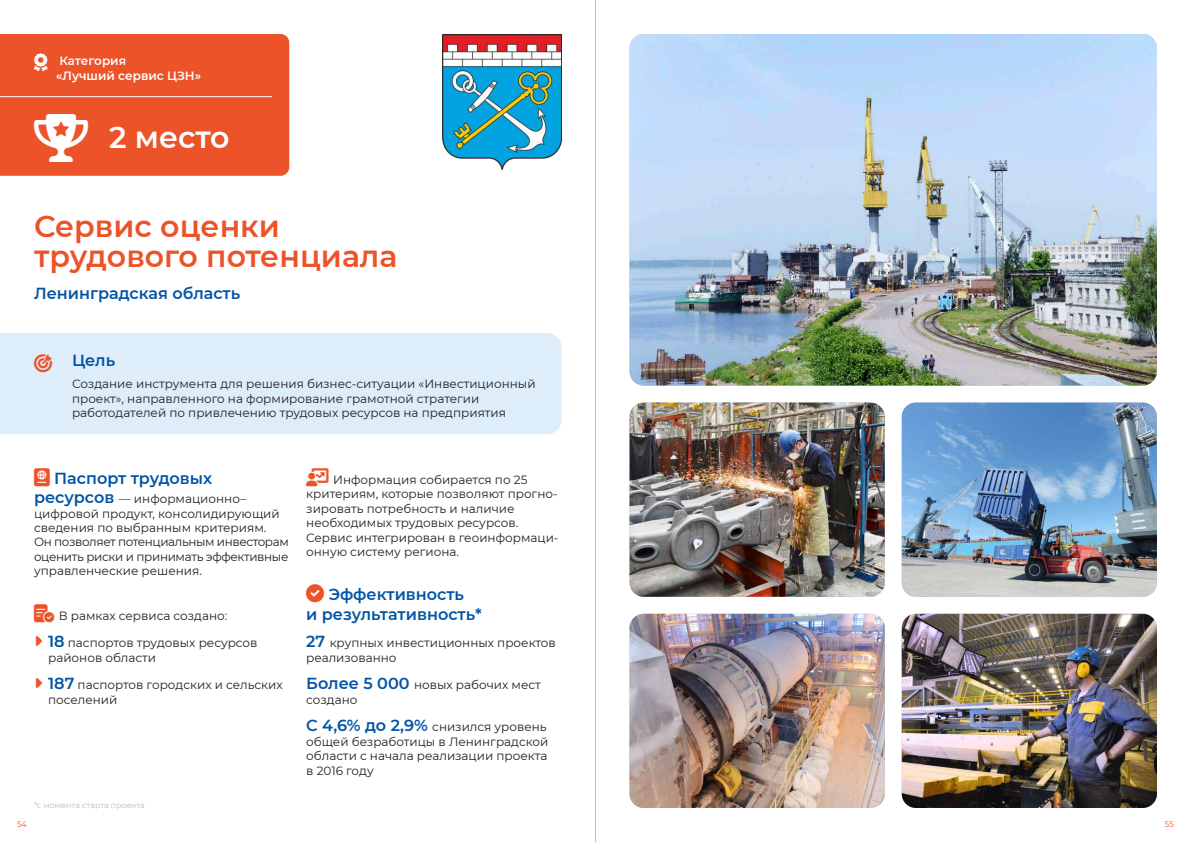
<style>
.page{position:relative;width:1191px;height:842px;background:#fff}
.page>*{position:absolute;margin:0;border:0;box-sizing:border-box;transform-origin:0 0}
.t1{font:600 30px/30px "Montserrat";color:#ec5328}
.t2{font:600 30px "Montserrat";letter-spacing:-.005em;color:#fff}
.t3{font:600 16px/19.2px "Montserrat";color:#0154a6;text-align:center}
.t4{font:12px/14.4px "Montserrat";color:#231f20}
.t5{font:600 12px/14.4px "Montserrat";color:#fff}
.t6{font:8px "Montserrat";color:#bcbdc0}
.t7{font:8px "Montserrat";color:#ec5328}
.s1{font-weight:600;font-size:16px;color:#0154a6}
</style>
<div class="page">
<hr style="left:595px;top:0;width:1px;height:842px;background:#bcbdc0">
<img style="left:442px;top:34px;width:119px;height:136px">
<img style="left:629px;top:34px;width:528px;height:352px">
<img style="left:629px;top:614px;width:255px;height:194px">
<img style="left:901px;top:614px;width:256px;height:194px">
<img style="left:629px;top:403px;width:255px;height:194px">
<img style="left:901px;top:403px;width:256px;height:194px">
<div style="left:0;top:333px;width:561px;height:101px;background:#ddedf9"></div>
<div style="left:0;top:34px;width:289px;height:142px;background:#ec5328"></div>
<hr style="left:0;top:96px;width:272px;height:1px;background:#fff">
<svg style="left:34px;top:354px;width:18px;height:18px"></svg>
<div style="left:34px;top:113px;width:54px;height:49px;background:#ec5328"></div>
<svg style="left:34px;top:53px;width:14px;height:19px"></svg>
<p class="t5" style="left:56px;top:53px;width:147px">Категория<br>«Лучший сервис ЦЗН»</p>
<h1 class="t2" style="left:109px;top:116px;width:122px">2 место</h1>
<h1 class="t1" style="left:34px;top:209px;width:365px">Сервис оценки трудового потенциала</h1>
<h2 class="t3" style="left:34px;top:283px;width:208px">Ленинградская область</h2>
<h2 class="t3" style="left:72px;top:349px;width:45px">Цель</h2>
<p class="t4" style="left:72px;top:376px;width:465px">Создание инструмента для решения бизнес-ситуации «Инвестиционный проект», направленного на формирование грамотной стратегии работодателей по привлечению трудовых ресурсов на предприятия</p>
<h2 class="t3" style="left:54px;top:468px;width:159px">Паспорт трудовых</h2>
<p class="t4" style="left:34px;top:491px;width:256px"><span class="s1">ресурсов</span> — информационно– цифровой продукт, консолидирующий сведения по выбранным критериям.<br>Он позволяет потенциальным инвесторам оценить риски и принимать эффективные управленческие решения.</p>
<p class="t4" style="left:59px;top:608px;width:170px">В рамках сервиса создано:</p>
<p class="t4" style="left:48px;top:635px;width:211px"><span class="s1">18</span> паспортов трудовых ресурсов районов области</p>
<p class="t4" style="left:48px;top:677px;width:236px"><span class="s1">187</span> паспортов городских и сельских поселений</p>
<p class="t6" style="left:34px;top:800px;width:112px">*с момента старта проекта</p>
<p class="t4" style="left:306px;top:472px;width:254px;text-indent:27px">Информация собирается по 25 критериям, которые позволяют прогно&shy;зировать потребность и наличие необходимых трудовых ресурсов.<br>Сервис интегрирован в геоинформаци&shy;онную систему региона.</p>
<h2 class="t3" style="left:306px;top:584px;width:177px">Эффективность<br>и результативность*</h2>
<p class="t4" style="left:306px;top:635px;width:251px"><span class="s1">27</span> крупных инвестиционных проектов реализованно</p>
<p class="t4" style="left:306px;top:677px;width:236px"><span class="s1">Более 5 000</span> новых рабочих мест создано</p>
<p class="t4" style="left:306px;top:719px;width:244px"><span class="s1">С 4,6% до 2,9%</span> снизился уровень общей безработицы в Ленинградской области с начала реализации проекта в 2016 году</p>
<p class="t7" style="left:17px;top:818px;width:11px">54</p>
<p class="t7" style="left:1165px;top:818px;width:11px">55</p>
</div>
